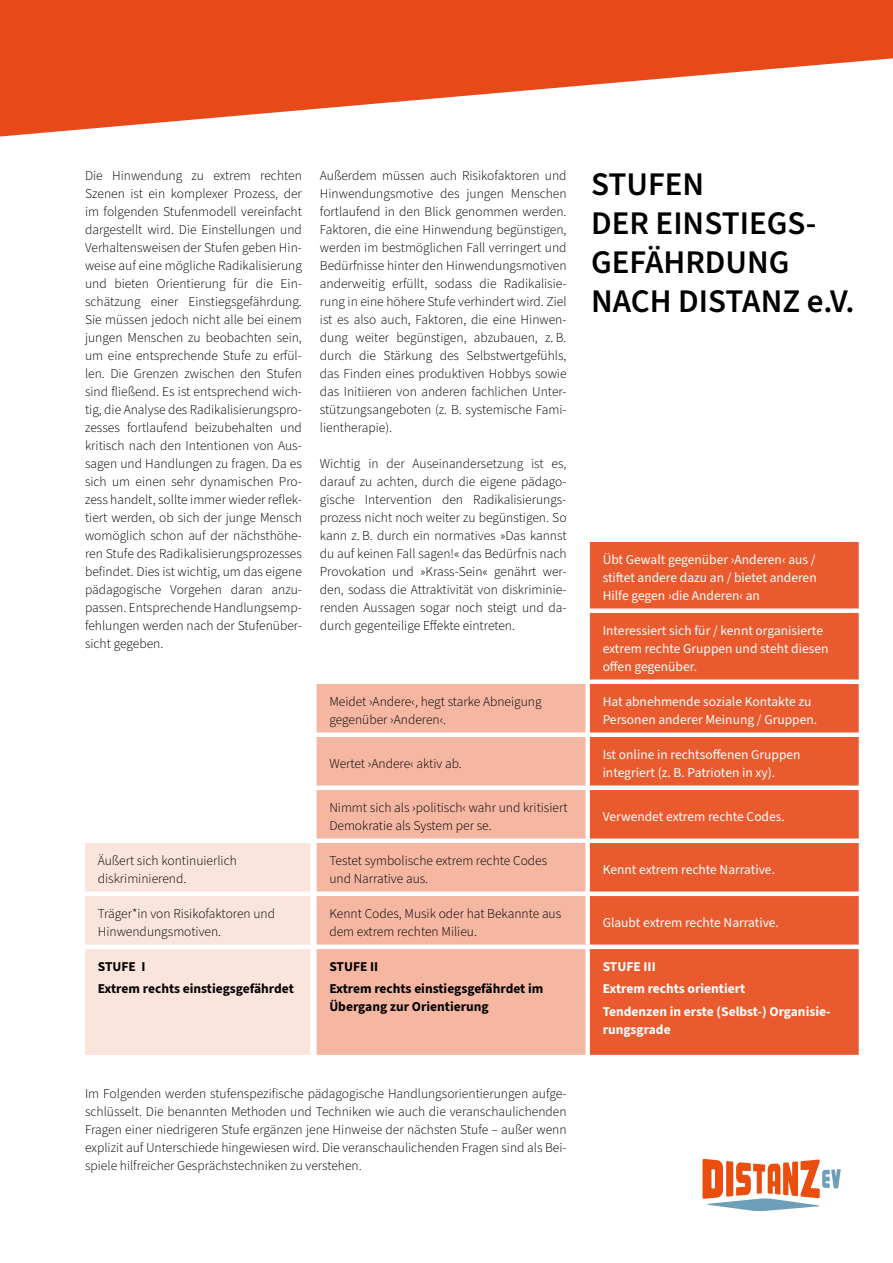
<style>
.page{position:relative;width:893px;height:1263px;background:#fff}
.page>*{position:absolute;margin:0;border:0;box-sizing:border-box;transform-origin:0 0}
.t1{font:600 33px/39px "Source Sans 3";color:#000}
.t2{font:300 13.5px/18px "Source Sans 3";color:#000}
.t3{font:13.5px/18px "Source Sans 3";color:#fff}
.t4{font:700 13.5px/22.2px "Source Sans 3";color:#000}
.t5{font:700 13.5px/22.2px "Source Sans 3";color:#fff}
</style>
<div class="page">
<svg style="left:702px;top:1159px;width:139px;height:52px"></svg>
<svg style="left:0;top:0;width:893px;height:137px;fill:#e74918"></svg>
<svg style="left:590px;top:542px;width:269px;height:513px;background:#ea653b"></svg>
<svg style="left:317px;top:684px;width:268px;height:371px;background:#f5baa7"></svg>
<div style="left:85px;top:843px;width:225px;height:212px;background:#fbe4dc"></div>
<p class="t2" style="left:85px;top:166px;width:218px;text-align:justify">Die Hinwendung zu extrem rechten Szenen ist ein komplexer Prozess, der im folgenden Stufenmodell vereinfacht dargestellt wird. Die Einstellungen und Verhaltensweisen der Stufen geben Hin&shy;weise auf eine mögliche Radikalisierung und bieten Orientierung für die Ein&shy;schätzung einer Einstiegsgefährdung.<br>Sie müssen jedoch nicht alle bei einem jungen Menschen zu beobachten sein, um eine entsprechende Stufe zu erfül&shy;len. Die Grenzen zwischen den Stufen sind fließend. Es ist entsprechend wich&shy;tig, die Analyse des Radikalisierungspro&shy;zesses fortlaufend beizubehalten und kritisch nach den Intentionen von Aus&shy;sagen und Handlungen zu fragen. Da es sich um einen sehr dynamischen Pro&shy;zess handelt, sollte immer wieder reflek&shy;tiert werden, ob sich der junge Mensch womöglich schon auf der nächsthöhe&shy;ren Stufe des Radikalisierungsprozesses befindet. Dies ist wichtig, um das eigene pädagogische Vorgehen daran anzu&shy;passen. Entsprechende Handlungsemp&shy;fehlungen werden nach der Stufenüber&shy;sicht gegeben.</p>
<p class="t2" style="left:320px;top:167px;width:248px;text-align:justify">Außerdem müssen auch Risikofaktoren und Hinwendungsmotive des jungen Menschen fortlaufend in den Blick genommen werden.<br>Faktoren, die eine Hinwendung begünstigen, werden im bestmöglichen Fall verringert und Bedürfnisse hinter den Hinwendungsmotiven anderweitig erfüllt, sodass die Radikalisie&shy;rung in eine höhere Stufe verhindert wird. Ziel ist es also auch, Faktoren, die eine Hinwen&shy;dung weiter begünstigen, abzubauen, z. B. durch die Stärkung des Selbstwertgefühls, das Finden eines produktiven Hobbys sowie das Initiieren von anderen fachlichen Unter&shy;stützungsangeboten (z. B. systemische Fami&shy;lientherapie).</p>
<p class="t2" style="left:320px;top:455px;width:248px;text-align:justify">Wichtig in der Auseinandersetzung ist es, darauf zu achten, durch die eigene pädago&shy;gische Intervention den Radikalisierungs&shy;prozess nicht noch weiter zu begünstigen. So kann z. B. durch ein normatives »Das kannst du auf keinen Fall sagen!« das Bedürfnis nach Provokation und »Krass-Sein« genährt wer&shy;den, sodass die Attraktivität von diskriminie&shy;renden Aussagen sogar noch steigt und da&shy;durch gegenteilige Effekte eintreten.</p>
<h1 class="t1" style="left:591px;top:164px;width:265px">STUFEN<br>DER EINSTIEGS-<br>GEFÄHRDUNG<br>NACH DISTANZ e.V.</h1>
<p class="t3" style="left:603px;top:550px;width:216px;text-align:justify">Übt Gewalt gegenüber ›Anderen‹ aus / stiftet andere dazu an / bietet anderen Hilfe gegen ›die Anderen‹ an</p>
<p class="t3" style="left:603px;top:621px;width:227px">Interessiert sich für / kennt organisierte extrem rechte Gruppen und steht diesen offen gegenüber.</p>
<p class="t2" style="left:329px;top:692px;width:214px">Meidet ›Andere‹, hegt starke Abneigung gegenüber ›Anderen‹.</p>
<p class="t3" style="left:603px;top:692px;width:216px">Hat abnehmende soziale Kontakte zu<br>Personen anderer Meinung / Gruppen.</p>
<p class="t2" style="left:329px;top:754px;width:134px">Wertet ›Andere‹ aktiv ab.</p>
<p class="t3" style="left:603px;top:745px;width:199px">Ist online in rechtsoffenen Gruppen integriert (z. B. Patrioten in xy).</p>
<p class="t2" style="left:329px;top:798px;width:240px">Nimmt sich als ›politisch‹ wahr und kritisiert<br>Demokratie als System per se.</p>
<p class="t3" style="left:603px;top:807px;width:184px">Verwendet extrem rechte Codes.</p>
<p class="t2" style="left:98px;top:851px;width:141px">Äußert sich kontinuierlich diskriminierend.</p>
<p class="t2" style="left:329px;top:851px;width:219px">Testet symbolische extrem rechte Codes und Narrative aus.</p>
<p class="t3" style="left:603px;top:860px;width:174px">Kennt extrem rechte Narrative.</p>
<p class="t2" style="left:98px;top:904px;width:179px">Träger*in von Risikofaktoren und<br>Hinwendungsmotiven.</p>
<p class="t2" style="left:329px;top:904px;width:233px">Kennt Codes, Musik oder hat Bekannte aus dem extrem rechten Milieu.</p>
<p class="t3" style="left:603px;top:913px;width:178px">Glaubt extrem rechte Narrative.</p>
<p class="t4" style="left:98px;top:955px;width:198px">STUFE I<br>Extrem rechts einstiegsgefährdet</p>
<p class="t4" style="left:329px;top:955px;width:216px">STUFE II<br>Extrem rechts einstiegsgefährdet im</p>
<p class="t4" style="left:329px;top:996px;width:161px">Übergang zur Orientierung</p>
<p class="t5" style="left:603px;top:955px;width:230px">STUFE III<br>Extrem rechts orientiert<br>Tendenzen in erste (Selbst-) Organisie-</p>
<p class="t5" style="left:603px;top:1018px;width:69px">rungsgrade</p>
<p class="t2" style="left:85px;top:1084px;width:483px;text-align:justify">Im Folgenden werden stufenspezifische pädagogische Handlungsorientierungen aufge&shy;schlüsselt. Die benannten Methoden und Techniken wie auch die veranschaulichenden Fragen einer niedrigeren Stufe ergänzen jene Hinweise der nächsten Stufe – außer wenn explizit auf Unterschiede hingewiesen wird. Die veranschaulichenden Fragen sind als Bei&shy;spiele hilfreicher Gesprächstechniken zu verstehen.</p>
</div>
